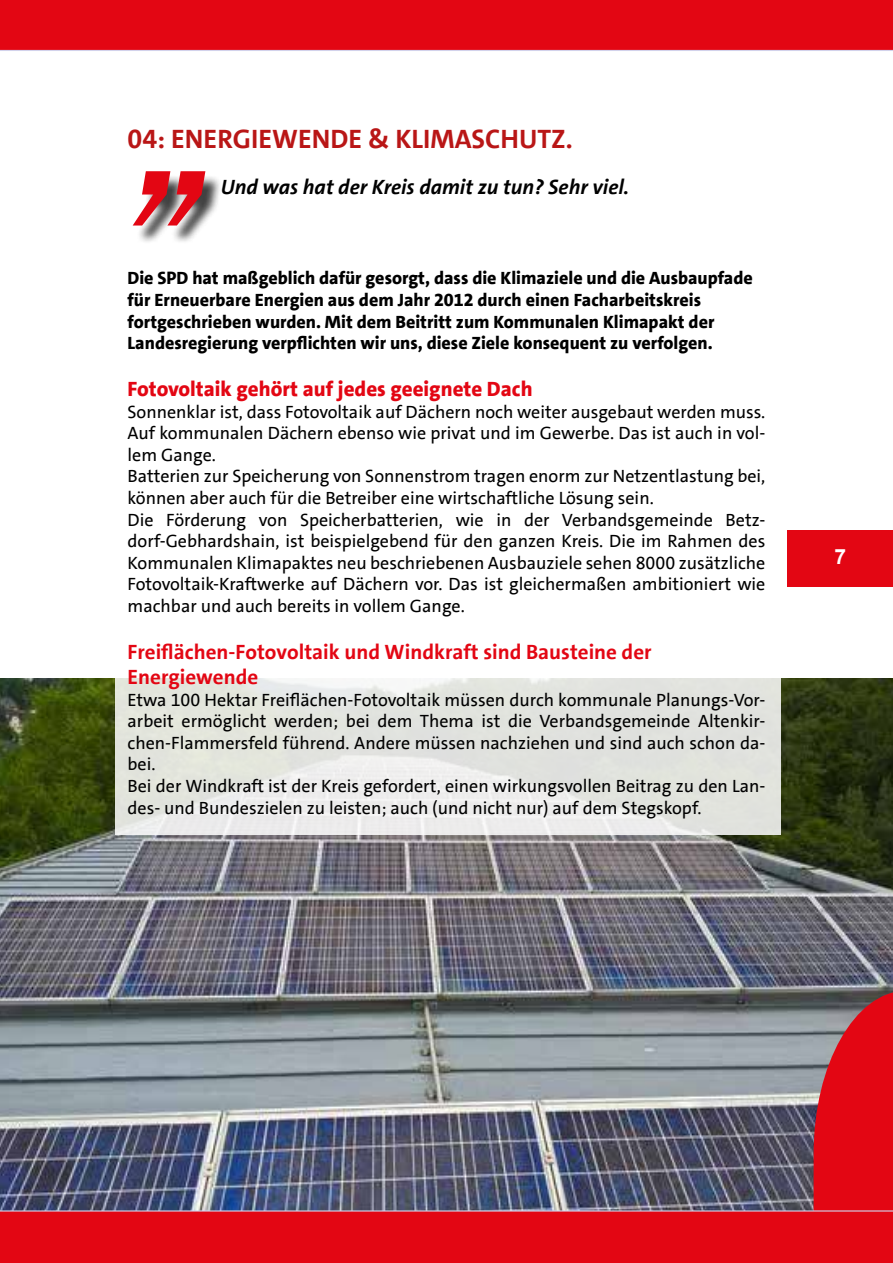
<style>
.page{position:relative;width:893px;height:1263px;background:#fff}
.page>*{position:absolute;margin:0;border:0;box-sizing:border-box;transform-origin:0 0}
.t1{font:italic 255px "Franklin Gothic";color:#e30613}
.t2{font:700 27px "SPD The Sans";color:#b91616}
.t3{font:700 21px/25.2px "SPD The Sans";color:#e30613}
.t4{font:800 21px "SPD The Sans";color:#e30613}
.t5{font:italic 700 21px "SPD The Sans";color:#000}
.t6{font:700 21px "Arial";color:#fff}
.t7{font:18px/21.6px "SPD The Sans";color:#000}
.t8{font:800 18px/21.6px "SPD The Sans";color:#000}
</style>
<div class="page">
<div style="left:0;top:0;width:893px;height:51px;background:#e30613"></div>
<div style="left:787px;top:531px;width:106px;height:56px;background:#e30613"></div>
<img style="left:0;top:679px;width:893px;height:531px">
<svg style="left:115px;top:678px;width:666px;height:156px;background:#e5e6e2"></svg>
<svg style="left:814px;top:991px;width:79px;height:219px;background:#cf1c27"></svg>
<div style="left:0;top:1210px;width:893px;height:53px;background:#e30613"></div>
<div style="left:136px;top:174px;width:87px;height:70px;background:#000;opacity:.75"></div>
<h2 class="t2" style="left:128px;top:121px;width:447px">04: ENERGIEWENDE &amp; KLIMASCHUTZ.</h2>
<h1 class="t1" style="left:135px;top:-50px;width:97px">„</h1>
<p class="t5" style="left:221px;top:174px;width:410px">Und was hat der Kreis damit zu tun? Sehr viel.</p>
<p class="t8" style="left:128px;top:268px;width:627px">Die SPD hat maßgeblich dafür gesorgt, dass die Klimaziele und die Ausbaupfade für Erneuerbare Energien aus dem Jahr 2012 durch einen Facharbeitskreis fortgeschrieben wurden. Mit dem Beitritt zum Kommunalen Klimapakt der Landesregierung verpflichten wir uns, diese Ziele konsequent zu verfolgen.</p>
<p class="t4" style="left:128px;top:375px;width:407px">Fotovoltaik gehört auf jedes geeignete Dach</p>
<p class="t7" style="left:128px;top:401px;width:639px">Sonnenklar ist, dass Fotovoltaik auf Dächern noch weiter ausgebaut werden muss.<br>Auf kommunalen Dächern ebenso wie privat und im Gewerbe. Das ist auch in vol&shy;lem Gange.<br>Batterien zur Speicherung von Sonnenstrom tragen enorm zur Netzentlastung bei, können aber auch für die Betreiber eine wirtschaftliche Lösung sein.<br>Die Förderung von Speicherbatterien, wie in der Verbandsgemeinde Betz&shy;dorf-Gebhardshain, ist beispielgebend für den ganzen Kreis. Die im Rahmen des Kommunalen Klimapaktes neu beschriebenen Ausbauziele sehen 8000 zusätzliche Fotovoltaik-Kraftwerke auf Dächern vor. Das ist gleichermaßen ambitioniert wie machbar und auch bereits in vollem Gange.</p>
<p class="t3" style="left:128px;top:639px;width:526px">Freiflächen-Fotovoltaik und Windkraft sind Bausteine der<br>Energiewende</p>
<p class="t7" style="left:128px;top:689px;width:639px">Etwa 100 Hektar Freiflächen-Fotovoltaik müssen durch kommunale Planungs-Vor&shy;arbeit ermöglicht werden; bei dem Thema ist die Verbandsgemeinde Altenkir&shy;chen-Flammersfeld führend. Andere müssen nachziehen und sind auch schon da&shy;bei.<br>Bei der Windkraft ist der Kreis gefordert, einen wirkungsvollen Beitrag zu den Lan&shy;des- und Bundeszielen zu leisten; auch (und nicht nur) auf dem Stegskopf.</p>
<p class="t6" style="left:834px;top:542px;width:13px">7</p>
</div>
